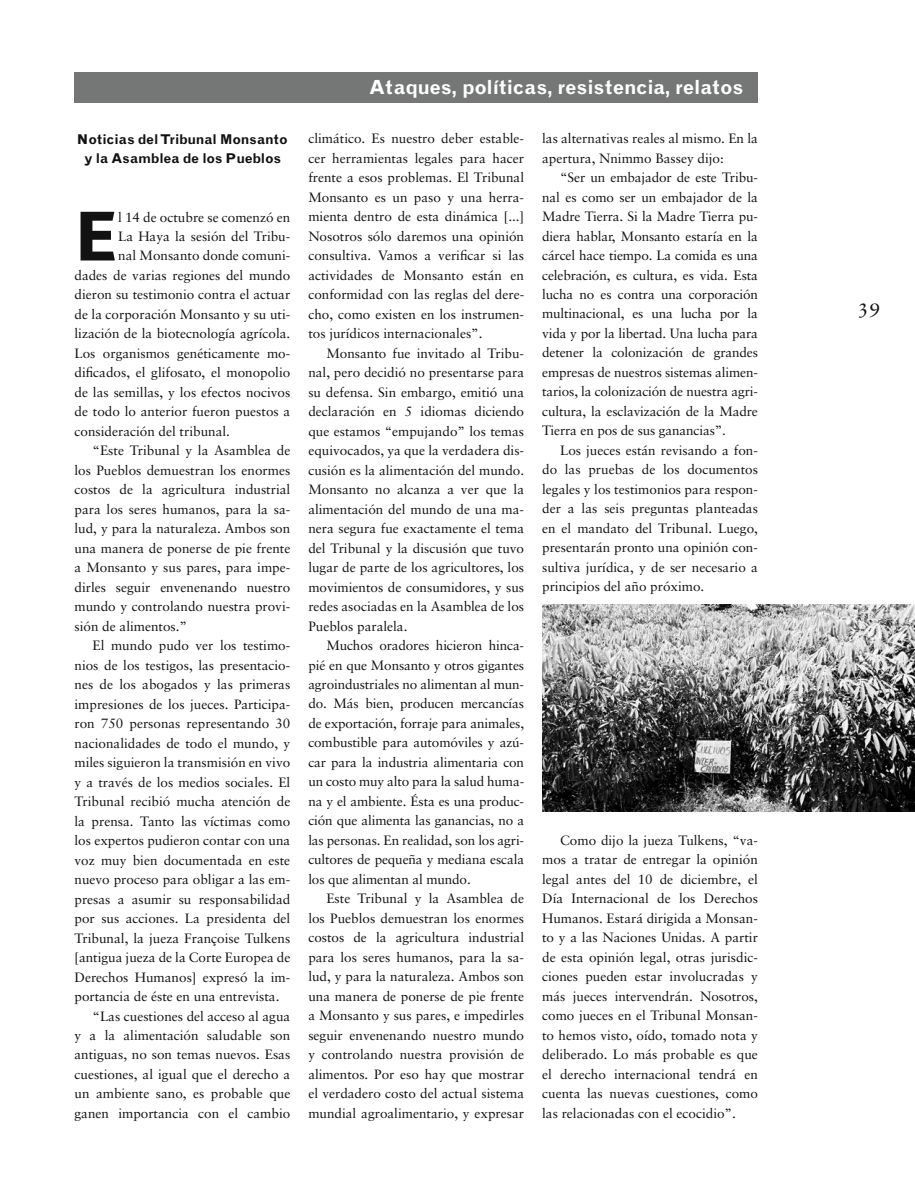
<style>
.page{position:relative;width:915px;height:1191px;background:#fff}
.page>*{position:absolute;margin:0;border:0;box-sizing:border-box;transform-origin:0 0}
.t1{font:700 67.5px "Grotesque";color:#121212}
.t2{font:21px "Sabon Roman SC";color:#121212}
.t3{font:700 19.5px "Grotesque";color:#fff}
.t4{font:13.5px/19.5px "Sabon";color:#121212;text-align:justify}
.t5{font:700 13.5px/19.5px "Grotesque";letter-spacing:-.015em;color:#121212;text-align:center}
</style>
<div class="page">
<div style="left:74px;top:72px;width:683px;height:30px;background:#757776"></div>
<img style="left:542px;top:604px;width:372px;height:207px">
<p class="t5" style="left:77px;top:129px;width:212px">Noticias del Tribunal Monsanto y la Asamblea de los Pueblos</p>
<h1 class="t1" style="left:74px;top:197px;width:45px">E</h1>
<p class="t4" style="left:118px;top:207px;width:173px">l 14 de octubre se comenzó en</p>
<p class="t4" style="left:118px;top:226px;width:173px">La Haya la sesión del Tribu-</p>
<p class="t4" style="left:118px;top:246px;width:173px">nal Monsanto donde comuni-</p>
<p class="t4" style="left:74px;top:265px;width:217px">dades de varias regiones del mundo</p>
<p class="t4" style="left:74px;top:285px;width:217px">dieron su testimonio contra el actuar</p>
<p class="t4" style="left:74px;top:304px;width:217px">de la corporación Monsanto y su uti-</p>
<p class="t4" style="left:74px;top:324px;width:217px">lización de la biotecnología agrícola.</p>
<p class="t4" style="left:74px;top:343px;width:217px">Los organismos genéticamente mo-</p>
<p class="t4" style="left:74px;top:363px;width:217px">dificados, el glifosato, el monopolio</p>
<p class="t4" style="left:74px;top:382px;width:217px">de las semillas, y los efectos nocivos</p>
<p class="t4" style="left:74px;top:402px;width:217px">de todo lo anterior fueron puestos a</p>
<p class="t4" style="left:74px;top:421px;width:157px">consideración del tribunal.</p>
<p class="t4" style="left:92px;top:441px;width:199px">“Este Tribunal y la Asamblea de</p>
<p class="t4" style="left:74px;top:460px;width:217px">los Pueblos demuestran los enormes</p>
<p class="t4" style="left:74px;top:480px;width:217px">costos de la agricultura industrial</p>
<p class="t4" style="left:74px;top:499px;width:217px">para los seres humanos, para la sa-</p>
<p class="t4" style="left:74px;top:519px;width:217px">lud, y para la naturaleza. Ambos son</p>
<p class="t4" style="left:74px;top:538px;width:217px">una manera de ponerse de pie frente</p>
<p class="t4" style="left:74px;top:558px;width:217px">a Monsanto y sus pares, para impe-</p>
<p class="t4" style="left:74px;top:577px;width:217px">dirles seguir envenenando nuestro</p>
<p class="t4" style="left:74px;top:596px;width:217px">mundo y controlando nuestra provi-</p>
<p class="t4" style="left:74px;top:616px;width:114px">sión de alimentos.”</p>
<p class="t4" style="left:92px;top:635px;width:199px">El mundo pudo ver los testimo-</p>
<p class="t4" style="left:74px;top:655px;width:217px">nios de los testigos, las presentacio-</p>
<p class="t4" style="left:74px;top:674px;width:217px">nes de los abogados y las primeras</p>
<p class="t4" style="left:74px;top:694px;width:217px">impresiones de los jueces. Participa-</p>
<p class="t4" style="left:74px;top:713px;width:217px">ron 750 personas representando 30</p>
<p class="t4" style="left:74px;top:733px;width:217px">nacionalidades de todo el mundo, y</p>
<p class="t4" style="left:74px;top:752px;width:217px">miles siguieron la transmisión en vivo</p>
<p class="t4" style="left:74px;top:772px;width:217px">y a través de los medios sociales. El</p>
<p class="t4" style="left:74px;top:791px;width:217px">Tribunal recibió mucha atención de</p>
<p class="t4" style="left:74px;top:811px;width:217px">la prensa. Tanto las víctimas como</p>
<p class="t4" style="left:74px;top:830px;width:217px">los expertos pudieron contar con una</p>
<p class="t4" style="left:74px;top:850px;width:217px">voz muy bien documentada en este</p>
<p class="t4" style="left:74px;top:869px;width:217px">nuevo proceso para obligar a las em-</p>
<p class="t4" style="left:74px;top:889px;width:217px">presas a asumir su responsabilidad</p>
<p class="t4" style="left:74px;top:908px;width:217px">por sus acciones. La presidenta del</p>
<p class="t4" style="left:74px;top:928px;width:217px">Tribunal, la jueza Françoise Tulkens</p>
<p class="t4" style="left:74px;top:947px;width:217px">[antigua jueza de la Corte Europea de</p>
<p class="t4" style="left:74px;top:967px;width:217px">Derechos Humanos] expresó la im-</p>
<p class="t4" style="left:74px;top:986px;width:206px">portancia de éste en una entrevista.</p>
<p class="t4" style="left:92px;top:1006px;width:199px">“Las cuestiones del acceso al agua</p>
<p class="t4" style="left:74px;top:1025px;width:217px">y a la alimentación saludable son</p>
<p class="t4" style="left:74px;top:1045px;width:217px">antiguas, no son temas nuevos. Esas</p>
<p class="t4" style="left:74px;top:1064px;width:217px">cuestiones, al igual que el derecho a</p>
<p class="t4" style="left:74px;top:1083px;width:217px">un ambiente sano, es probable que</p>
<p class="t4" style="left:74px;top:1103px;width:217px">ganen importancia con el cambio</p>
<h3 class="t3" style="left:369px;top:75px;width:375px">Ataques, políticas, resistencia, relatos</h3>
<p class="t4" style="left:308px;top:129px;width:217px">climático. Es nuestro deber estable&shy;cer herramientas legales para hacer frente a esos problemas. El Tribunal Monsanto es un paso y una herra&shy;mienta dentro de esta dinámica [...] Nosotros sólo daremos una opinión consultiva. Vamos a verificar si las actividades de Monsanto están en conformidad con las reglas del dere&shy;cho, como existen en los instrumen&shy;tos jurídicos internacionales”.</p>
<p class="t4" style="left:308px;top:343px;width:217px;text-indent:18px">Monsanto fue invitado al Tribu&shy;nal, pero decidió no presentarse para su defensa. Sin embargo, emitió una declaración en 5 idiomas diciendo que estamos “empujando” los temas equivocados, ya que la verdadera dis&shy;cusión es la alimentación del mundo.<br>Monsanto no alcanza a ver que la alimentación del mundo de una ma&shy;nera segura fue exactamente el tema del Tribunal y la discusión que tuvo lugar de parte de los agricultores, los movimientos de consumidores, y sus redes asociadas en la Asamblea de los Pueblos paralela.</p>
<p class="t4" style="left:308px;top:635px;width:217px;text-indent:18px">Muchos oradores hicieron hinca&shy;pié en que Monsanto y otros gigantes agroindustriales no alimentan al mun&shy;do. Más bien, producen mercancías de exportación, forraje para animales, combustible para automóviles y azú&shy;car para la industria alimentaria con un costo muy alto para la salud huma&shy;na y el ambiente. Ésta es una produc&shy;ción que alimenta las ganancias, no a las personas. En realidad, son los agri&shy;cultores de pequeña y mediana escala los que alimentan al mundo.</p>
<p class="t4" style="left:308px;top:888px;width:217px;text-indent:18px">Este Tribunal y la Asamblea de los Pueblos demuestran los enormes costos de la agricultura industrial para los seres humanos, para la sa&shy;lud, y para la naturaleza. Ambos son una manera de ponerse de pie frente a Monsanto y sus pares, e impedirles seguir envenenando nuestro mundo y controlando nuestra provisión de alimentos. Por eso hay que mostrar el verdadero costo del actual sistema mundial agroalimentario, y expresar</p>
<p class="t4" style="left:542px;top:128px;width:217px">las alternativas reales al mismo. En la apertura, Nnimmo Bassey dijo:</p>
<p class="t4" style="left:542px;top:167px;width:217px;text-indent:18px">“Ser un embajador de este Tribu&shy;nal es como ser un embajador de la Madre Tierra. Si la Madre Tierra pu&shy;diera hablar, Monsanto estaría en la cárcel hace tiempo. La comida es una celebración, es cultura, es vida. Esta lucha no es contra una corporación multinacional, es una lucha por la vida y por la libertad. Una lucha para detener la colonización de grandes empresas de nuestros sistemas alimen&shy;tarios, la colonización de nuestra agri&shy;cultura, la esclavización de la Madre Tierra en pos de sus ganancias”.</p>
<p class="t4" style="left:542px;top:440px;width:217px;text-indent:18px">Los jueces están revisando a fon&shy;do las pruebas de los documentos legales y los testimonios para respon&shy;der a las seis preguntas planteadas en el mandato del Tribunal. Luego, presentarán pronto una opinión con&shy;sultiva jurídica, y de ser necesario a principios del año próximo.</p>
<p class="t4" style="left:542px;top:830px;width:217px;text-indent:18px">Como dijo la jueza Tulkens, “va&shy;mos a tratar de entregar la opinión legal antes del 10 de diciembre, el Día Internacional de los Derechos Humanos. Estará dirigida a Monsan&shy;to y a las Naciones Unidas. A partir de esta opinión legal, otras jurisdic&shy;ciones pueden estar involucradas y más jueces intervendrán. Nosotros, como jueces en el Tribunal Monsan&shy;to hemos visto, oído, tomado nota y deliberado. Lo más probable es que el derecho internacional tendrá en cuenta las nuevas cuestiones, como las relacionadas con el ecocidio”.</p>
<h2 class="t2" style="left:857px;top:293px;width:25px">39</h2>
</div>
